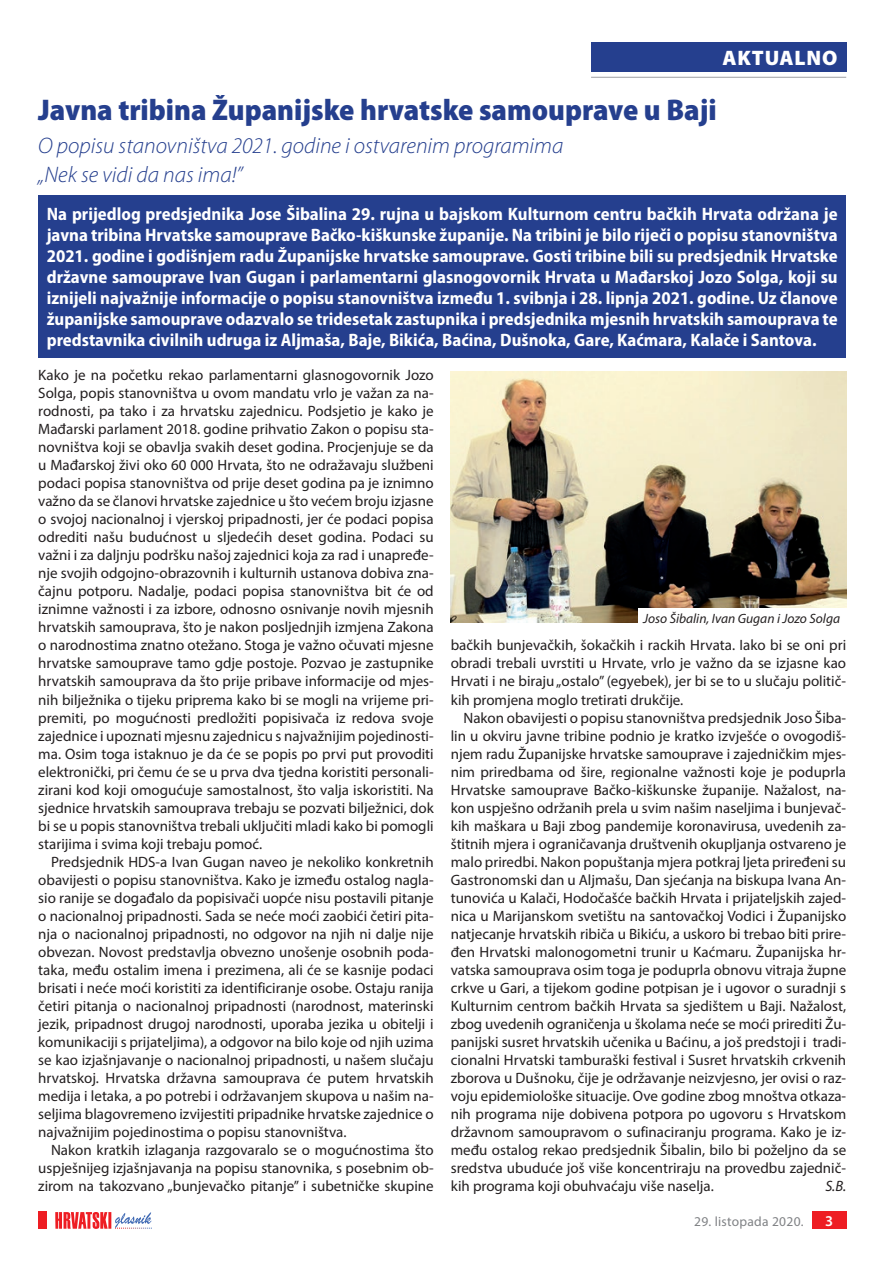
<style>
.page{position:relative;width:893px;height:1263px;background:#fff}
.page>*{position:absolute;margin:0;border:0;box-sizing:border-box;transform-origin:0 0}
.t1{font:900 semi-condensed 30px "Myriad Pro";color:#253f8e}
.t2{font:italic 300 22.5px/28.5px "Myriad Pro";color:#253f8e}
.t3{font:900 21px "Myriad Pro";letter-spacing:.04em;color:#fff}
.t4{font:700 semi-condensed 18px/21px "Myriad Pro";color:#fff;text-align:justify}
.t5{font:15px/18px "Myriad Pro";color:#231f20;text-align:justify}
.t6{font:italic 15px "Myriad Pro";color:#231f20}
.t7{font:600 15px "Myriad Pro";color:#fff}
.t8{font:italic 13.5px "Myriad Pro";color:#231f20}
.t9{font:13.5px "Myriad Pro";letter-spacing:.02em;color:#808285}
</style>
<div class="page">
<div style="left:812px;top:1212px;width:34px;height:17px;background:#ee1d23"></div>
<svg style="left:55px;top:1212px;width:97px;height:17px"></svg>
<div style="left:38px;top:1212px;width:9px;height:17px;background:#ee1d23"></div>
<div style="left:591px;top:43px;width:255px;height:29px;background:#253f8e"></div>
<hr style="left:591px;top:77px;width:255px;height:1px;background:#a8a9ad">
<div style="left:38px;top:195px;width:808px;height:163px;background:#253f8e"></div>
<img style="left:451px;top:371px;width:395px;height:251px">
<div style="left:639px;top:609px;width:216px;height:19px;background:#fff"></div>
<h3 class="t3" style="left:722px;top:44px;width:117px">AKTUALNO</h3>
<h1 class="t1" style="left:38px;top:90px;width:680px">Javna tribina Županijske hrvatske samouprave u Baji</h1>
<h2 class="t2" style="left:38px;top:131px;width:527px">O popisu stanovništva 2021. godine i ostvarenim programima „Nek se vidi da nas ima!”</h2>
<p class="t4" style="left:47px;top:203px;width:792px">Na prijedlog predsjednika Jose Šibalina 29. rujna u bajskom Kulturnom centru bačkih Hrvata održana je javna tribina Hrvatske samouprave Bačko-kiškunske županije. Na tribini je bilo riječi o popisu stanovništva 2021. godine i godišnjem radu Županijske hrvatske samouprave. Gosti tribine bili su predsjednik Hrvatske državne samouprave Ivan Gugan i parlamentarni glasnogovornik Hrvata u Mađarskoj Jozo Solga, koji su iznijeli najvažnije informacije o popisu stanovništva između 1. svibnja i 28. lipnja 2021. godine. Uz članove županijske samouprave odazvalo se tridesetak zastupnika i predsjednika mjesnih hrvatskih samouprava te predstavnika civilnih udruga iz Aljmaša, Baje, Bikića, Baćina, Dušnoka, Gare, Kaćmara, Kalače i Santova.</p>
<p class="t5" style="left:38px;top:366px;width:397px">Kako je na početku rekao parlamentarni glasnogovornik Jozo Solga, popis stanovništva u ovom mandatu vrlo je važan za na&shy;rodnosti, pa tako i za hrvatsku zajednicu. Podsjetio je kako je Mađarski parlament 2018. godine prihvatio Zakon o popisu sta&shy;novništva koji se obavlja svakih deset godina. Procjenjuje se da u Mađarskoj živi oko 60 000 Hrvata, što ne odražavaju službeni podaci popisa stanovništva od prije deset godina pa je iznimno važno da se članovi hrvatske zajednice u što većem broju izjasne o svojoj nacionalnoj i vjerskoj pripadnosti, jer će podaci popisa odrediti našu budućnost u sljedećih deset godina. Podaci su važni i za daljnju podršku našoj zajednici koja za rad i unapređe&shy;nje svojih odgojno-obrazovnih i kulturnih ustanova dobiva zna&shy;čajnu potporu. Nadalje, podaci popisa stanovništva bit će od iznimne važnosti i za izbore, odnosno osnivanje novih mjesnih hrvatskih samouprava, što je nakon posljednjih izmjena Zakona o narodnostima znatno otežano. Stoga je važno očuvati mjesne hrvatske samouprave tamo gdje postoje. Pozvao je zastupnike hrvatskih samouprava da što prije pribave informacije od mjes&shy;nih bilježnika o tijeku priprema kako bi se mogli na vrijeme pri&shy;premiti, po mogućnosti predložiti popisivača iz redova svoje zajednice i upoznati mjesnu zajednicu s najvažnijim pojedinosti&shy;ma. Osim toga istaknuo je da će se popis po prvi put provoditi elektronički, pri čemu će se u prva dva tjedna koristiti personali&shy;zirani kod koji omogućuje samostalnost, što valja iskoristiti. Na sjednice hrvatskih samouprava trebaju se pozvati bilježnici, dok bi se u popis stanovništva trebali uključiti mladi kako bi pomogli starijima i svima koji trebaju pomoć.</p>
<p class="t5" style="left:38px;top:852px;width:397px;text-indent:13px">Predsjednik HDS-a Ivan Gugan naveo je nekoliko konkretnih obavijesti o popisu stanovništva. Kako je između ostalog nagla&shy;sio ranije se događalo da popisivači uopće nisu postavili pitanje o nacionalnoj pripadnosti. Sada se neće moći zaobići četiri pita&shy;nja o nacionalnoj pripadnosti, no odgovor na njih ni dalje nije obvezan. Novost predstavlja obvezno unošenje osobnih poda&shy;taka, među ostalim imena i prezimena, ali će se kasnije podaci brisati i neće moći koristiti za identificiranje osobe. Ostaju ranija četiri pitanja o nacionalnoj pripadnosti (narodnost, materinski jezik, pripadnost drugoj narodnosti, uporaba jezika u obitelji i komunikaciji s prijateljima), a odgovor na bilo koje od njih uzima se kao izjašnjavanje o nacionalnoj pripadnosti, u našem slučaju hrvatskoj. Hrvatska državna samouprava će putem hrvatskih medija i letaka, a po potrebi i održavanjem skupova u našim na&shy;seljima blagovremeno izvijestiti pripadnike hrvatske zajednice o najvažnijim pojedinostima o popisu stanovništva.</p>
<p class="t5" style="left:38px;top:1140px;width:397px;text-indent:13px">Nakon kratkih izlaganja razgovaralo se o mogućnostima što uspješnijeg izjašnjavanja na popisu stanovnika, s posebnim ob&shy;zirom na takozvano „bunjevačko pitanje” i subetničke skupine</p>
<p class="t8" style="left:643px;top:610px;width:199px">Joso Šibalin, Ivan Gugan i Jozo Solga</p>
<p class="t5" style="left:451px;top:636px;width:397px">bačkih bunjevačkih, šokačkih i rackih Hrvata. Iako bi se oni pri obradi trebali uvrstiti u Hrvate, vrlo je važno da se izjasne kao Hrvati i ne biraju „ostalo” (egyebek), jer bi se to u slučaju politič&shy;kih promjena moglo tretirati drukčije.</p>
<p class="t5" style="left:451px;top:708px;width:397px;text-indent:13px">Nakon obavijesti o popisu stanovništva predsjednik Joso Šiba&shy;lin u okviru javne tribine podnio je kratko izvješće o ovogodiš&shy;njem radu Županijske hrvatske samouprave i zajedničkim mjes&shy;nim priredbama od šire, regionalne važnosti koje je poduprla Hrvatske samouprave Bačko-kiškunske županije. Nažalost, na&shy;kon uspješno održanih prela u svim našim naseljima i bunjevač&shy;kih maškara u Baji zbog pandemije koronavirusa, uvedenih za&shy;štitnih mjera i ograničavanja društvenih okupljanja ostvareno je malo priredbi. Nakon popuštanja mjera potkraj ljeta priređeni su Gastronomski dan u Aljmašu, Dan sjećanja na biskupa Ivana An&shy;tunovića u Kalači, Hodočašće bačkih Hrvata i prijateljskih zajed&shy;nica u Marijanskom svetištu na santovačkoj Vodici i Županijsko natjecanje hrvatskih ribiča u Bikiću, a uskoro bi trebao biti prire&shy;đen Hrvatski malonogometni trunir u Kaćmaru. Županijska hr&shy;vatska samouprava osim toga je poduprla obnovu vitraja župne crkve u Gari, a tijekom godine potpisan je i ugovor o suradnji s Kulturnim centrom bačkih Hrvata sa sjedištem u Baji. Nažalost, zbog uvedenih ograničenja u školama neće se moći prirediti Žu&shy;panijski susret hrvatskih učenika u Baćinu, a još predstoji i tradi&shy;cionalni Hrvatski tamburaški festival i Susret hrvatskih crkvenih zborova u Dušnoku, čije je održavanje neizvjesno, jer ovisi o raz&shy;voju epidemiološke situacije. Ove godine zbog mnoštva otkaza&shy;nih programa nije dobivena potpora po ugovoru s Hrvatskom državnom samoupravom o sufinaciranju programa. Kako je iz&shy;među ostalog rekao predsjednik Šibalin, bilo bi poželjno da se sredstva ubuduće još više koncentriraju na provedbu zajednič&shy;kih programa koji obuhvaćaju više naselja.</p>
<p class="t6" style="left:825px;top:1176px;width:22px">S.B.</p>
<p class="t9" style="left:694px;top:1213px;width:111px">29. listopada 2020.</p>
<p class="t7" style="left:825px;top:1211px;width:10px">3</p>
</div>
